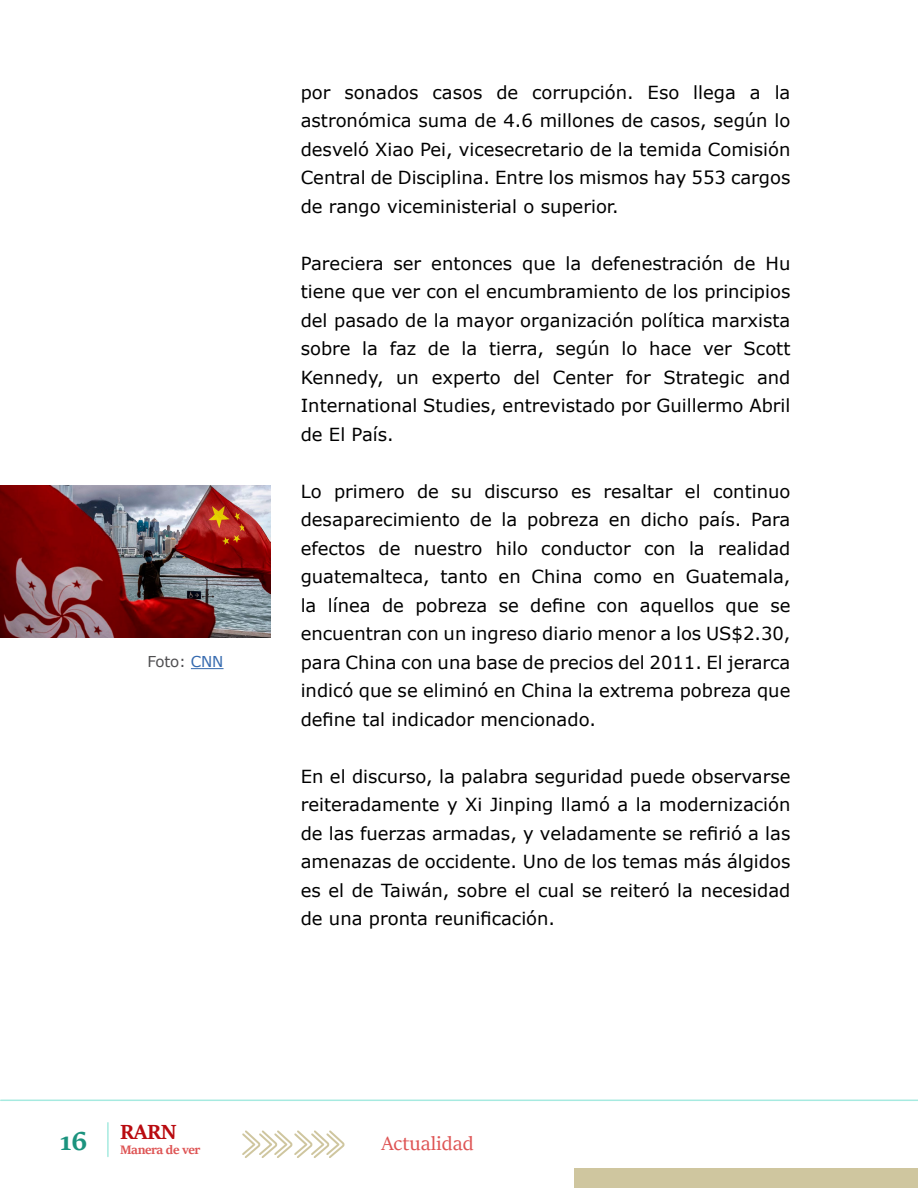
<style>
.page{position:relative;width:918px;height:1188px;background:#fff}
.page>*{position:absolute;margin:0;border:0;box-sizing:border-box;transform-origin:0 0}
.t1{font:700 28.5px "Sitka Heading";color:#1b937e}
.t2{font:700 22.5px "Sitka Heading";color:#b90b10}
.t3{font:21px "Sitka Heading";color:#de5454}
.t4{font:18px/28.5px "Verdana";color:#000;text-align:justify}
.t5{font:15px "Verdana";letter-spacing:-.01em;color:#4f4e50}
.t6{font:700 13.5px "Sitka Heading";letter-spacing:-.03em;color:#de5454}
.s1{color:#3469ae}
</style>
<div class="page">
<div style="left:574px;top:1168px;width:344px;height:20px;background:#cfc69f"></div>
<svg style="left:242px;top:1130px;width:103px;height:28px"></svg>
<hr style="left:1px;top:1100px;width:917px;height:1px;background:#a6eae0">
<hr style="left:107px;top:1123px;width:2px;height:34px;background:#a6eae0">
<img style="left:0;top:486px;width:271px;height:152px">
<hr style="left:191px;top:668px;width:33px;height:1px;background:#3469ae">
<p class="t5" style="left:147px;top:652px;width:78px">Foto: <span class="s1">CNN</span></p>
<p class="t4" style="left:301px;top:78px;width:491px">por sonados casos de corrupción. Eso llega a la astronómica suma de 4.6 millones de casos, según lo desveló Xiao Pei, vicesecretario de la temida Comisión Central de Disciplina. Entre los mismos hay 553 cargos de rango viceministerial o superior.</p>
<p class="t4" style="left:301px;top:249px;width:491px">Pareciera ser entonces que la defenestración de Hu tiene que ver con el encumbramiento de los principios del pasado de la mayor organización política marxista sobre la faz de la tierra, según lo hace ver Scott Kennedy, un experto del Center for Strategic and International Studies, entrevistado por Guillermo Abril de El País.</p>
<p class="t4" style="left:301px;top:477px;width:491px">Lo primero de su discurso es resaltar el continuo desaparecimiento de la pobreza en dicho país. Para efectos de nuestro hilo conductor con la realidad guatemalteca, tanto en China como en Guatemala, la línea de pobreza se define con aquellos que se encuentran con un ingreso diario menor a los US$2.30, para China con una base de precios del 2011. El jerarca indicó que se eliminó en China la extrema pobreza que define tal indicador mencionado.</p>
<p class="t4" style="left:301px;top:762px;width:491px">En el discurso, la palabra seguridad puede observarse reiteradamente y Xi Jinping llamó a la modernización de las fuerzas armadas, y veladamente se refirió a las amenazas de occidente. Uno de los temas más álgidos es el de Taiwán, sobre el cual se reiteró la necesidad de una pronta reunificación.</p>
<p class="t2" style="left:120px;top:1115px;width:58px">RARN</p>
<h1 class="t1" style="left:60px;top:1120px;width:29px">16</h1>
<p class="t3" style="left:381px;top:1128px;width:94px">Actualidad</p>
<p class="t6" style="left:120px;top:1139px;width:82px">Manera de ver</p>
</div>
